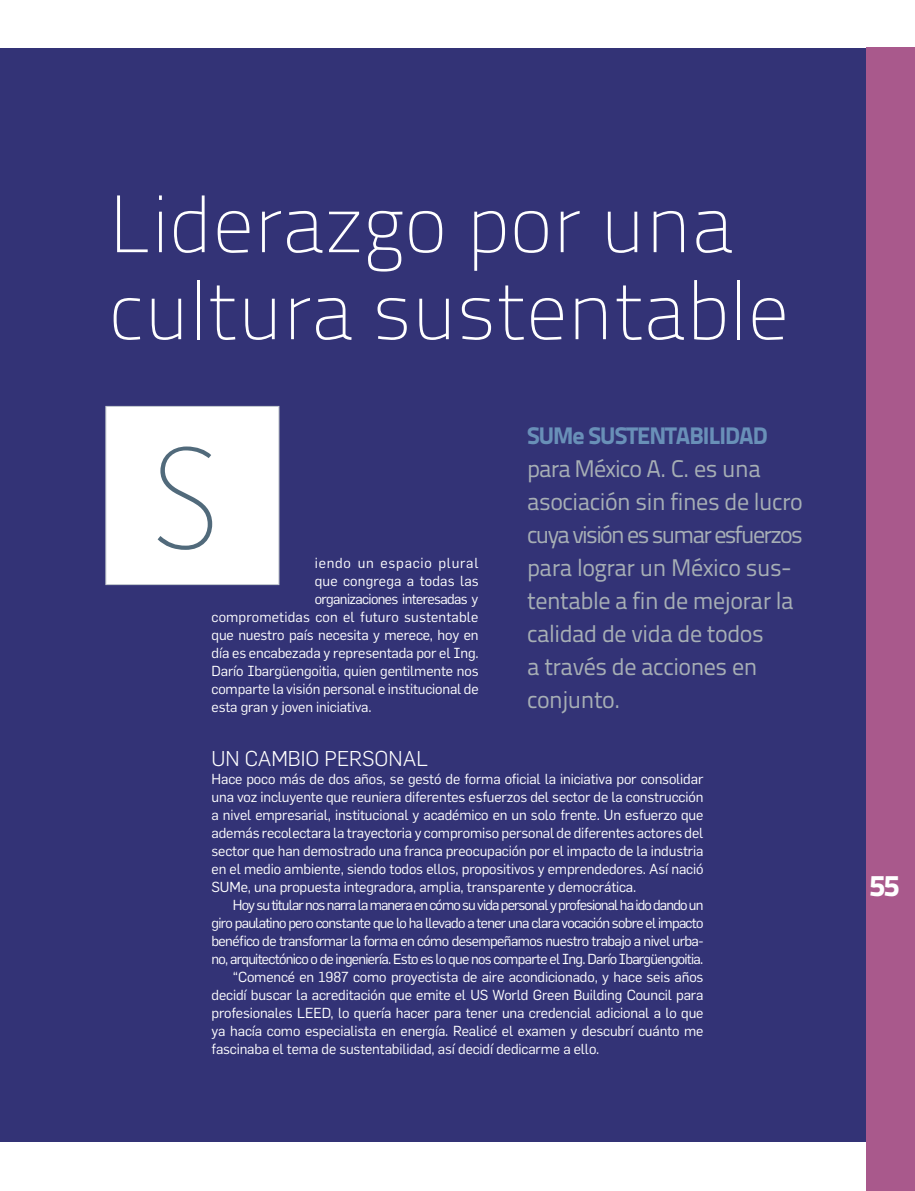
<style>
.page{position:relative;width:915px;height:1191px;background:#fff}
.page>*{position:absolute;margin:0;border:0;box-sizing:border-box;transform-origin:0 0}
.t1{font:200 140.1px "Flama Semicondensed";color:#516a7b}
.t2{font:100 81px/87px "Titillium Text 22 L";color:#fff}
.t3{font:800 30px "Titillium Text 22 L";color:#fff}
.t4{font:24px/33px "Titillium Text 22 L";letter-spacing:-.02em;color:#a7afb5}
.t5{font:800 24px "Titillium Text 22 L";letter-spacing:-.04em;color:#6990b8}
.t6{font:300 21px "Flama";color:#fff}
.t7{font:14.25px/18px "Flama";letter-spacing:-.01em;color:#fff;text-align:justify}
.t8{font:14.25px "Flama";letter-spacing:-.05em;color:#fff}
.t9{font:14.25px "Flama";letter-spacing:-.06em;color:#fff}
.t10{font:14.25px "Flama";letter-spacing:-.04em;color:#fff}
.t11{font:14.25px "Flama";letter-spacing:.01em;color:#fff}
.t12{font:14.25px "Flama";letter-spacing:-.045em;color:#fff}
.t13{font:14.25px "Flama";letter-spacing:.055em;color:#fff}
</style>
<div class="page">
<div style="left:0;top:48px;width:899px;height:1093px;background:#333376"></div>
<div style="left:105px;top:406px;width:174px;height:179px;background:#fff;border:1px solid #c5cbd0"></div>
<div style="left:865px;top:48px;width:49px;height:1143px;background:#a9598c"></div>
<h2 class="t2" style="left:109px;top:176px;width:681px">Liderazgo por una cultura sustentable</h2>
<h3 class="t5" style="left:527px;top:416px;width:242px">SUMe SUSTENTABILIDAD</h3>
<h3 class="t4" style="left:527px;top:451px;width:277px">para México A. C. es una asociación sin fines de lucro cuya visión es sumar esfuerzos para lograr un México sus&shy;tentable a fin de mejorar la calidad de vida de todos<br>a través de acciones en conjunto.</h3>
<h1 class="t1" style="left:153px;top:410px;width:69px">S</h1>
<p class="t13" style="left:315px;top:554px;width:165px">iendo un espacio plural</p>
<p class="t11" style="left:315px;top:572px;width:165px">que congrega a todas las</p>
<p class="t12" style="left:315px;top:590px;width:165px">organizaciones interesadas y</p>
<p class="t11" style="left:211px;top:608px;width:268px">comprometidas con el futuro sustentable</p>
<p class="t7" style="left:211px;top:625px;width:268px">que nuestro país necesita y merece, hoy en</p>
<p class="t7" style="left:211px;top:643px;width:268px">día es encabezada y representada por el Ing.</p>
<p class="t7" style="left:211px;top:661px;width:268px">Darío Ibargüengoitia, quien gentilmente nos</p>
<p class="t7" style="left:211px;top:679px;width:268px">comparte la visión personal e institucional de</p>
<p class="t7" style="left:211px;top:697px;width:161px">esta gran y joven iniciativa.</p>
<h3 class="t6" style="left:211px;top:744px;width:218px">UN CAMBIO PERSONAL</h3>
<p class="t7" style="left:211px;top:769px;width:493px">Hace poco más de dos años, se gestó de forma oficial la iniciativa por consolidar una voz incluyente que reuniera diferentes esfuerzos del sector de la construcción a nivel empresarial, institucional y académico en un solo frente. Un esfuerzo que además recolectara la trayectoria y compromiso personal de diferentes actores del sector que han demostrado una franca preocupación por el impacto de la industria en el medio ambiente, siendo todos ellos, propositivos y emprendedores. Así nació SUMe, una propuesta integradora, amplia, transparente y democrática.</p>
<p class="t9" style="left:233px;top:896px;width:472px">Hoy su titular nos narra la manera en cómo su vida personal y profesional ha ido dando un</p>
<p class="t8" style="left:211px;top:914px;width:493px">giro paulatino pero constante que lo ha llevado a tener una clara vocación sobre el impacto</p>
<p class="t10" style="left:211px;top:932px;width:493px">benéfico de transformar la forma en cómo desempeñamos nuestro trabajo a nivel urba-</p>
<p class="t8" style="left:211px;top:950px;width:493px">no, arquitectónico o de ingeniería. Esto es lo que nos comparte el Ing. Darío Ibargüengoitia.</p>
<p class="t7" style="left:233px;top:967px;width:472px">“Comencé en 1987 como proyectista de aire acondicionado, y hace seis años</p>
<p class="t7" style="left:211px;top:985px;width:493px">decidí buscar la acreditación que emite el US World Green Building Council para</p>
<p class="t7" style="left:211px;top:1003px;width:493px">profesionales LEED, lo quería hacer para tener una credencial adicional a lo que</p>
<p class="t7" style="left:211px;top:1021px;width:493px">ya hacía como especialista en energía. Realicé el examen y descubrí cuánto me</p>
<p class="t7" style="left:211px;top:1039px;width:389px">fascinaba el tema de sustentabilidad, así decidí dedicarme a ello.</p>
<h3 class="t3" style="left:869px;top:862px;width:32px">55</h3>
</div>
